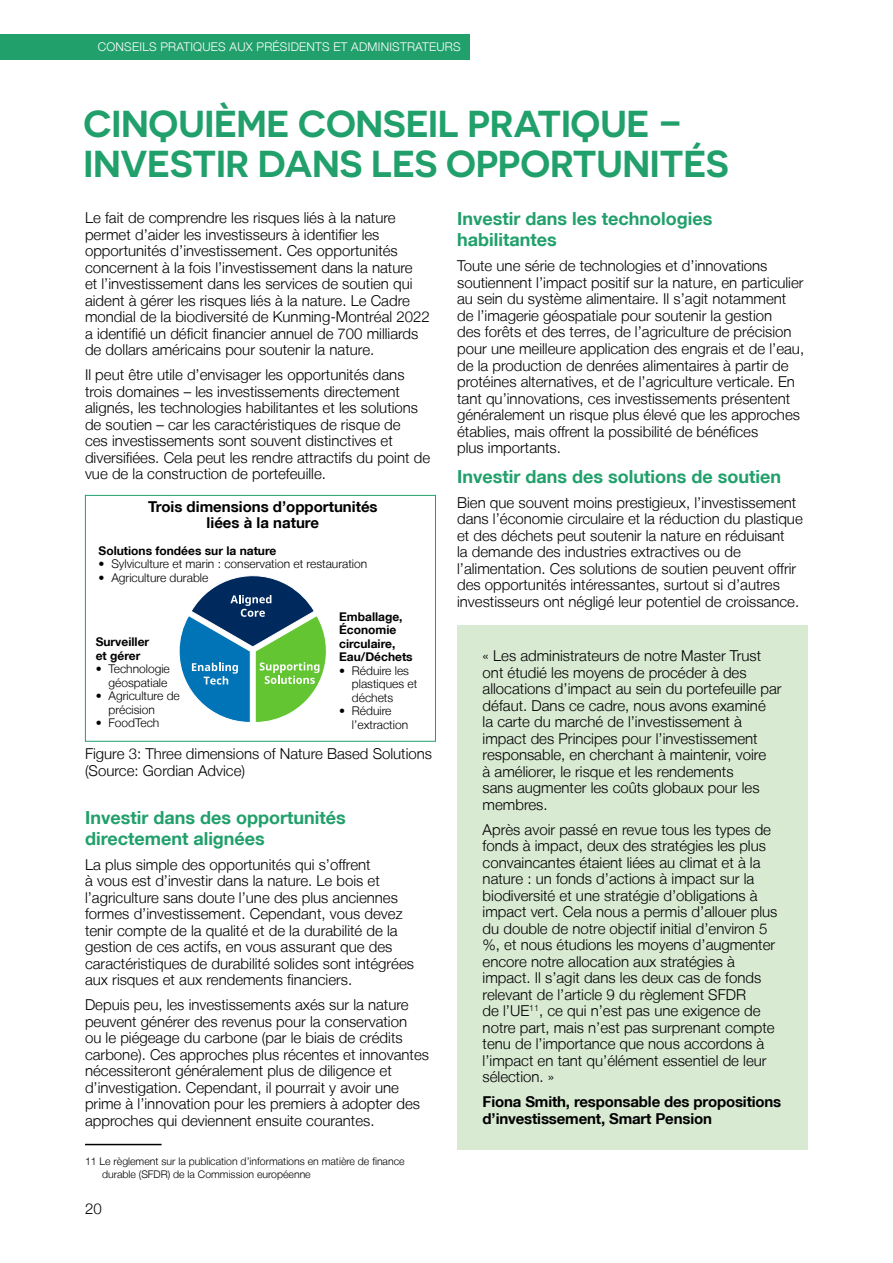
<style>
.page{position:relative;width:893px;height:1263px;background:#fff}
.page>*{position:absolute;margin:0;border:0;box-sizing:border-box;transform-origin:0 0}
.t1{font:600 37.5px/39.8px "Novecentosanswide";letter-spacing:-.01em;color:#21a06b}
.t2{font:700 18px/21px "Helvetica Neue LT";color:#21a06b}
.t3{font:300 15px/16.5px "Helvetica Neue LT";color:#000}
.t4{font:700 15px/16.5px "Helvetica Neue LT";letter-spacing:-.01em;color:#000}
.t5{font:300 12px/13.5px "Helvetica Neue LT";color:#000}
.t6{font:700 12px/13.5px "Helvetica Neue LT";color:#000}
.t7{font:300 12px "Helvetica Neue LT";letter-spacing:.02em;color:#fff}
.t8{font:300 10.5px/12.6px "Helvetica Neue LT";color:#000}
</style>
<div class="page">
<div style="left:0;top:34px;width:469px;height:26px;background:#21a06b"></div>
<div style="left:457px;top:625px;width:351px;height:524px;background:#d9ead3"></div>
<div style="left:85px;top:495px;width:351px;height:247px;border:1px solid #21a06b"></div>
<svg style="left:179px;top:575px;width:148px;height:148px"></svg>
<hr style="left:85px;top:1144px;width:77px;height:1px;background:#000">
<p class="t7" style="left:98px;top:39px;width:364px">CONSEILS PRATIQUES AUX PRÉSIDENTS ET ADMINISTRATEURS</p>
<h1 class="t1" style="left:84px;top:103px;width:647px">CINQUIÈME CONSEIL PRATIQUE –<br>INVESTIR DANS LES OPPORTUNITÉS</h1>
<p class="t2" style="left:457px;top:208px;width:257px">Investir dans les technologies habilitantes</p>
<p class="t3" style="left:457px;top:258px;width:349px">Toute une série de technologies et d’innovations soutiennent l’impact positif sur la nature, en particulier au sein du système alimentaire. Il s’agit notamment de l’imagerie géospatiale pour soutenir la gestion<br>des forêts et des terres, de l’agriculture de précision pour une meilleure application des engrais et de l’eau, de la production de denrées alimentaires à partir de protéines alternatives, et de l’agriculture verticale. En tant qu’innovations, ces investissements présentent généralement un risque plus élevé que les approches établies, mais offrent la possibilité de bénéfices<br>plus importants.</p>
<p class="t2" style="left:457px;top:465px;width:325px">Investir dans des solutions de soutien</p>
<p class="t3" style="left:457px;top:494px;width:347px">Bien que souvent moins prestigieux, l’investissement dans l’économie circulaire et la réduction du plastique et des déchets peut soutenir la nature en réduisant<br>la demande des industries extractives ou de l’alimentation. Ces solutions de soutien peuvent offrir des opportunités intéressantes, surtout si d’autres investisseurs ont négligé leur potentiel de croissance.</p>
<p class="t3" style="left:85px;top:209px;width:346px">Le fait de comprendre les risques liés à la nature permet d’aider les investisseurs à identifier les opportunités d’investissement. Ces opportunités concernent à la fois l’investissement dans la nature<br>et l’investissement dans les services de soutien qui aident à gérer les risques liés à la nature. Le Cadre mondial de la biodiversité de Kunming-Montréal 2022 a identifié un déficit financier annuel de 700 milliards de dollars américains pour soutenir la nature.</p>
<p class="t3" style="left:85px;top:366px;width:347px">Il peut être utile d’envisager les opportunités dans trois domaines – les investissements directement alignés, les technologies habilitantes et les solutions de soutien – car les caractéristiques de risque de<br>ces investissements sont souvent distinctives et diversifiées. Cela peut les rendre attractifs du point de vue de la construction de portefeuille.</p>
<p class="t4" style="left:148px;top:498px;width:231px;text-align:center">Trois dimensions d’opportunités liées à la nature</p>
<p class="t6" style="left:99px;top:544px;width:179px">Solutions fondées sur la nature</p>
<p class="t5" style="left:99px;top:557px;width:270px">• Sylviculture et marin : conservation et restauration</p>
<p class="t5" style="left:99px;top:571px;width:111px">• Agriculture durable</p>
<p class="t6" style="left:339px;top:610px;width:75px">Emballage,<br>Économie circulaire,<br>Eau/Déchets</p>
<p class="t5" style="left:352px;top:664px;width:67px;text-indent:-13px">• Réduire les plastiques et déchets</p>
<p class="t5" style="left:352px;top:704px;width:58px;text-indent:-13px">• Réduire l’extraction</p>
<p class="t3" style="left:85px;top:745px;width:349px">Figure 3: Three dimensions of Nature Based Solutions (Source: Gordian Advice)</p>
<p class="t6" style="left:96px;top:635px;width:55px">Surveiller et gérer</p>
<p class="t5" style="left:96px;top:662px;width:76px;text-align:right">• Technologie géospatiale</p>
<p class="t5" style="left:108px;top:689px;width:73px;text-indent:-13px">• Agriculture de précision</p>
<p class="t5" style="left:96px;top:716px;width:65px">• FoodTech</p>
<p class="t2" style="left:85px;top:807px;width:262px">Investir dans des opportunités directement alignées</p>
<p class="t3" style="left:85px;top:856px;width:330px">La plus simple des opportunités qui s’offrent<br>à vous est d’investir dans la nature. Le bois et l’agriculture sans doute l’une des plus anciennes formes d’investissement. Cependant, vous devez tenir compte de la qualité et de la durabilité de la gestion de ces actifs, en vous assurant que des caractéristiques de durabilité solides sont intégrées aux risques et aux rendements financiers.</p>
<p class="t3" style="left:85px;top:996px;width:345px">Depuis peu, les investissements axés sur la nature peuvent générer des revenus pour la conservation<br>ou le piégeage du carbone (par le biais de crédits carbone). Ces approches plus récentes et innovantes nécessiteront généralement plus de diligence et d’investigation. Cependant, il pourrait y avoir une prime à l’innovation pour les premiers à adopter des approches qui deviennent ensuite courantes.</p>
<p class="t8" style="left:102px;top:1155px;width:304px;text-indent:-17px">11 Le règlement sur la publication d’informations en matière de finance durable (SFDR) de la Commission européenne</p>
<p class="t3" style="left:85px;top:1200px;width:18px">20</p>
<p class="t3" style="left:483px;top:647px;width:300px">« Les administrateurs de notre Master Trust ont étudié les moyens de procéder à des allocations d’impact au sein du portefeuille par défaut. Dans ce cadre, nous avons examiné<br>la carte du marché de l’investissement à impact des Principes pour l’investissement responsable, en cherchant à maintenir, voire<br>à améliorer, le risque et les rendements<br>sans augmenter les coûts globaux pour les membres.</p>
<p class="t3" style="left:483px;top:821px;width:296px">Après avoir passé en revue tous les types de fonds à impact, deux des stratégies les plus convaincantes étaient liées au climat et à la nature : un fonds d’actions à impact sur la biodiversité et une stratégie d’obligations à impact vert. Cela nous a permis d’allouer plus du double de notre objectif initial d’environ 5 %, et nous étudions les moyens d’augmenter encore notre allocation aux stratégies à impact. Il s’agit dans les deux cas de fonds relevant de l’article 9 du règlement SFDR<br>de l’UE<sup>11</sup>, ce qui n’est pas une exigence de notre part, mais n’est pas surprenant compte tenu de l’importance que nous accordons à l’impact en tant qu’élément essentiel de leur sélection. »</p>
<p class="t4" style="left:483px;top:1093px;width:300px">Fiona Smith, responsable des propositions d’investissement, Smart Pension</p>
</div>
